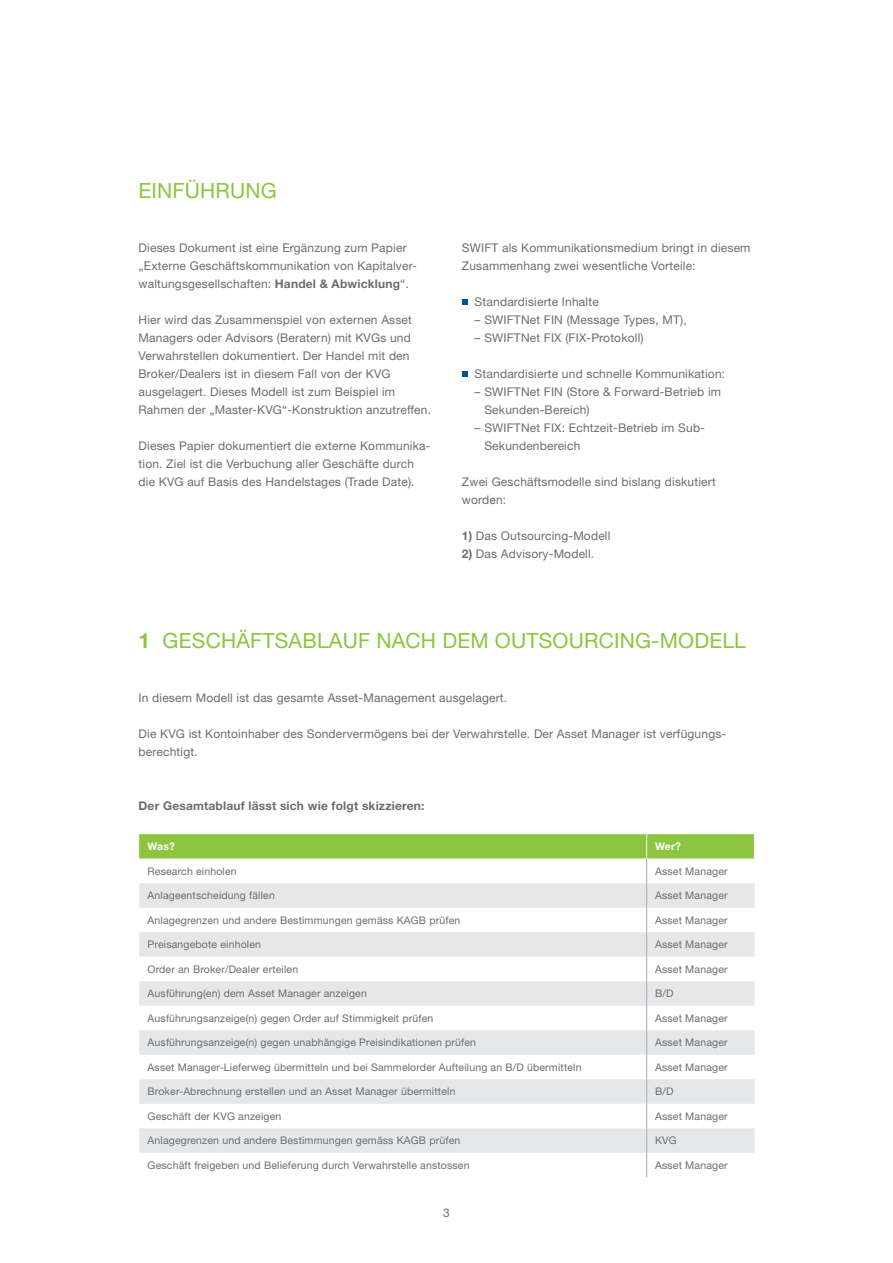
<style>
.page{position:relative;width:893px;height:1263px;background:#fff}
.page>*{position:absolute;margin:0;border:0;box-sizing:border-box;transform-origin:0 0}
.t1{font:21px "Helvetica Neue LT Std";letter-spacing:.01em;color:#8bc63e}
.t2{font:12px/18px "Helvetica Neue LT Std";letter-spacing:.015em;color:#6c6d70}
.t3{font:700 12px "Helvetica Neue LT Std";letter-spacing:.015em;color:#6c6d70}
.t4{font:10.5px "Helvetica Neue LT Std";letter-spacing:.015em;color:#6c6d70}
.t5{font:700 10.5px "Helvetica Neue LT Std";letter-spacing:-.005em;color:#fff}
.s1{font-weight:700}
</style>
<div class="page">
<svg style="left:462px;top:299px;width:5px;height:5px"></svg>
<svg style="left:462px;top:371px;width:5px;height:5px"></svg>
<svg style="left:139px;top:834px;width:616px;height:343px"></svg>
<h1 class="t1" style="left:139px;top:178px;width:140px">EINFÜHRUNG</h1>
<p class="t2" style="left:139px;top:239px;width:280px">Dieses Dokument ist eine Ergänzung zum Papier „Externe Geschäftskommunikation von Kapitalver&shy;waltungsgesellschaften: <span class="s1">Handel &amp; Abwicklung</span>“.</p>
<p class="t2" style="left:139px;top:311px;width:294px">Hier wird das Zusammenspiel von externen Asset Managers oder Advisors (Beratern) mit KVGs und Verwahrstellen dokumentiert. Der Handel mit den Broker/Dealers ist in diesem Fall von der KVG ausgelagert. Dieses Modell ist zum Beispiel im Rahmen der „Master-KVG“-Konstruktion anzutreffen.</p>
<p class="t2" style="left:139px;top:437px;width:293px">Dieses Papier dokumentiert die externe Kommunika&shy;tion. Ziel ist die Verbuchung aller Geschäfte durch die KVG auf Basis des Handelstages (Trade Date).</p>
<p class="t2" style="left:462px;top:239px;width:290px">SWIFT als Kommunikationsmedium bringt in diesem<br>Zusammenhang zwei wesentliche Vorteile:</p>
<p class="t2" style="left:475px;top:293px;width:126px">Standardisierte Inhalte</p>
<p class="t2" style="left:475px;top:311px;width:214px">– SWIFTNet FIN (Message Types, MT),</p>
<p class="t2" style="left:475px;top:329px;width:170px">– SWIFTNet FIX (FIX-Protokoll)</p>
<p class="t2" style="left:475px;top:365px;width:252px">Standardisierte und schnelle Kommunikation:</p>
<p class="t2" style="left:484px;top:383px;width:238px;text-indent:-10px">– SWIFTNet FIN (Store &amp; Forward-Betrieb im<br>Sekunden-Bereich)</p>
<p class="t2" style="left:484px;top:419px;width:222px;text-indent:-10px">– SWIFTNet FIX: Echtzeit-Betrieb im Sub-<br>Sekundenbereich</p>
<p class="t2" style="left:462px;top:473px;width:255px">Zwei Geschäftsmodelle sind bislang diskutiert worden:</p>
<p class="t2" style="left:462px;top:527px;width:150px"><span class="s1">1)</span> Das Outsourcing-Modell</p>
<p class="t2" style="left:462px;top:545px;width:134px"><span class="s1">2)</span> Das Advisory-Modell.</p>
<h1 class="t1" style="left:139px;top:628px;width:609px"><span class="s1">1</span> GESCHÄFTSABLAUF NACH DEM OUTSOURCING-MODELL</h1>
<p class="t2" style="left:139px;top:689px;width:370px">In diesem Modell ist das gesamte Asset-Management ausgelagert.</p>
<p class="t2" style="left:139px;top:725px;width:589px">Die KVG ist Kontoinhaber des Sondervermögens bei der Verwahrstelle. Der Asset Manager ist verfügungs&shy;berechtigt.</p>
<p class="t3" style="left:139px;top:798px;width:287px">Der Gesamtablauf lässt sich wie folgt skizzieren:</p>
<p class="t5" style="left:148px;top:840px;width:29px">Was?</p>
<p class="t5" style="left:655px;top:840px;width:27px">Wer?</p>
<p class="t4" style="left:148px;top:865px;width:91px">Research einholen</p>
<p class="t4" style="left:655px;top:865px;width:74px">Asset Manager</p>
<p class="t4" style="left:148px;top:889px;width:129px">Anlageentscheidung fällen</p>
<p class="t4" style="left:655px;top:889px;width:74px">Asset Manager</p>
<p class="t4" style="left:148px;top:914px;width:314px">Anlagegrenzen und andere Bestimmungen gemäss KAGB prüfen</p>
<p class="t4" style="left:655px;top:914px;width:74px">Asset Manager</p>
<p class="t4" style="left:148px;top:938px;width:115px">Preisangebote einholen</p>
<p class="t4" style="left:655px;top:938px;width:74px">Asset Manager</p>
<p class="t4" style="left:148px;top:963px;width:152px">Order an Broker/Dealer erteilen</p>
<p class="t4" style="left:655px;top:963px;width:74px">Asset Manager</p>
<p class="t4" style="left:148px;top:987px;width:221px">Ausführung(en) dem Asset Manager anzeigen</p>
<p class="t4" style="left:655px;top:987px;width:20px">B/D</p>
<p class="t4" style="left:148px;top:1012px;width:287px">Ausführungsanzeige(n) gegen Order auf Stimmigkeit prüfen</p>
<p class="t4" style="left:655px;top:1012px;width:74px">Asset Manager</p>
<p class="t4" style="left:148px;top:1036px;width:330px">Ausführungsanzeige(n) gegen unabhängige Preisindikationen prüfen</p>
<p class="t4" style="left:655px;top:1036px;width:74px">Asset Manager</p>
<p class="t4" style="left:148px;top:1061px;width:435px">Asset Manager-Lieferweg übermitteln und bei Sammelorder Aufteilung an B/D übermitteln</p>
<p class="t4" style="left:655px;top:1061px;width:74px">Asset Manager</p>
<p class="t4" style="left:148px;top:1085px;width:309px">Broker-Abrechnung erstellen und an Asset Manager übermitteln</p>
<p class="t4" style="left:655px;top:1085px;width:20px">B/D</p>
<p class="t4" style="left:148px;top:1110px;width:135px">Geschäft der KVG anzeigen</p>
<p class="t4" style="left:655px;top:1110px;width:74px">Asset Manager</p>
<p class="t4" style="left:148px;top:1134px;width:314px">Anlagegrenzen und andere Bestimmungen gemäss KAGB prüfen</p>
<p class="t4" style="left:655px;top:1134px;width:23px">KVG</p>
<p class="t4" style="left:148px;top:1159px;width:323px">Geschäft freigeben und Belieferung durch Verwahrstelle anstossen</p>
<p class="t4" style="left:655px;top:1159px;width:74px">Asset Manager</p>
<p class="t2" style="left:443px;top:1203px;width:8px">3</p>
</div>
